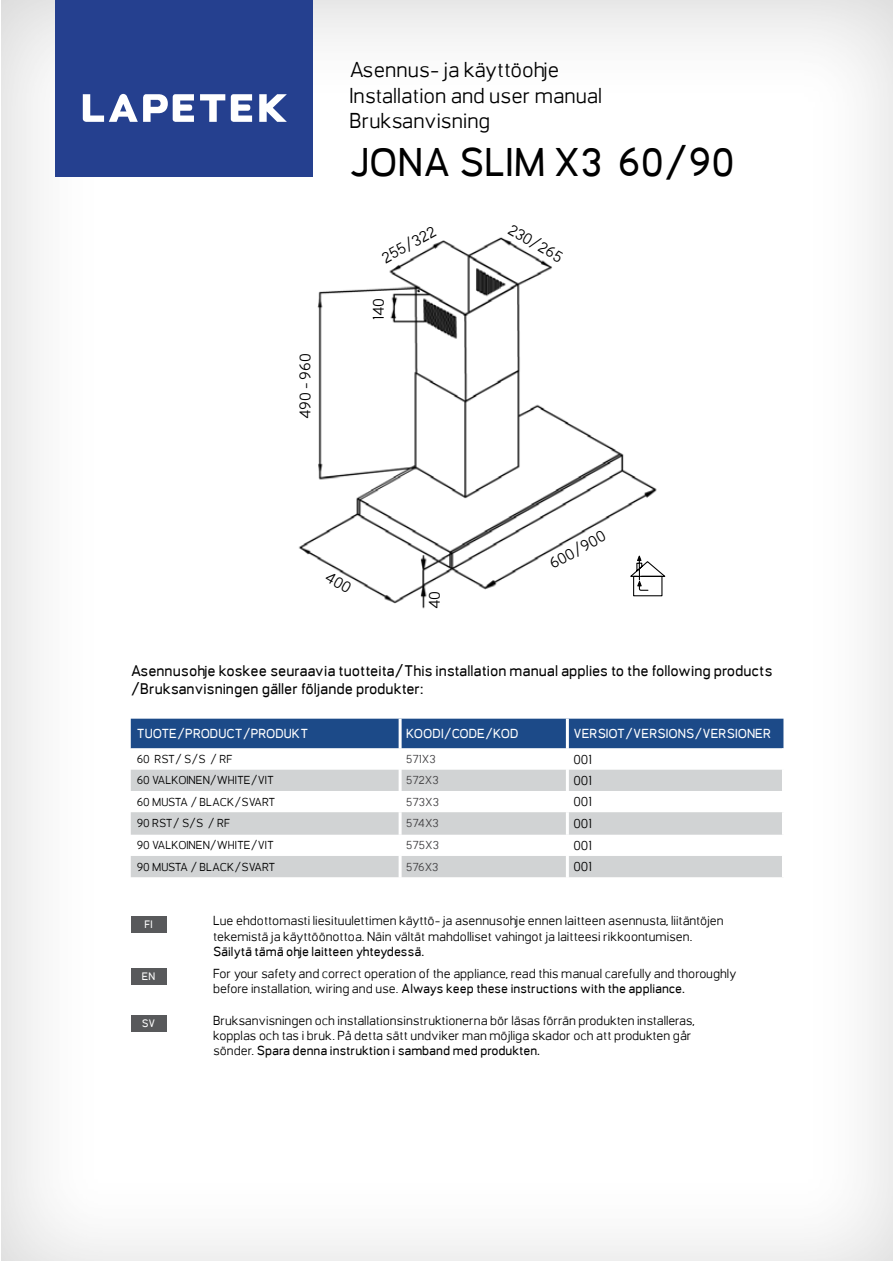
<style>
.page{position:relative;width:893px;height:1263px;background:#fff}
.page>*{position:absolute;margin:0;border:0;box-sizing:border-box;transform-origin:0 0}
.t1{font:700 39px "Orcin Sans";color:#000}
.t2{font:21px/25.2px "Orcin Sans";color:#000}
.t3{font:700 15px/18px "Orcin Sans";color:#000}
.t4{font:15px "Orcin Sans";color:#000}
.t5{font:12.75px/15.3px "Orcin Sans";color:#000}
.t6{font:700 12.75px "Orcin Sans";color:#fff}
.t7{font:700 12.75px "Orcin Sans";color:#000}
.t8{font:11.25px "Orcin Sans";color:#000}
.t9{font:11.25px "Orcin Sans";color:#414042}
.t10{font:700 10.5px "Orcin Sans";color:#fff}
.s1{font-weight:700}
</style>
<div class="page">
<div style="left:0;top:0;width:893px;height:1262px;background:#000;opacity:.26"></div>
<div style="left:55px;top:0;width:258px;height:177px;background:#25408f"></div>
<svg style="left:231px;top:94px;width:21px;height:28px"></svg>
<svg style="left:83px;top:94px;width:111px;height:28px"></svg>
<svg style="left:200px;top:94px;width:25px;height:28px"></svg>
<svg style="left:259px;top:94px;width:28px;height:28px"></svg>
<img style="left:290px;top:228px;width:382px;height:388px">
<svg style="left:629px;top:555px;width:37px;height:42px"></svg>
<div style="left:131px;top:916px;width:35px;height:16px;background:#58595b"></div>
<div style="left:131px;top:969px;width:35px;height:16px;background:#58595b"></div>
<div style="left:131px;top:1016px;width:35px;height:16px;background:#58595b"></div>
<div style="left:131px;top:719px;width:652px;height:29px;background:#1c4a88"></div>
<svg style="left:131px;top:748px;width:652px;height:150px"></svg>
<svg style="left:131px;top:770px;width:651px;height:107px;fill:#d1d3d4"></svg>
<hr style="left:399px;top:719px;width:3px;height:29px;background:#fff">
<hr style="left:399px;top:877px;width:3px;height:21px;background:#fff">
<hr style="left:566px;top:719px;width:3px;height:29px;background:#fff">
<hr style="left:566px;top:877px;width:3px;height:21px;background:#fff">
<hr style="left:399px;top:748px;width:3px;height:22px;background:#fff">
<hr style="left:566px;top:748px;width:3px;height:22px;background:#fff">
<hr style="left:782px;top:748px;width:3px;height:22px;background:#fff">
<hr style="left:399px;top:812px;width:3px;height:23px;background:#fff">
<hr style="left:566px;top:812px;width:3px;height:23px;background:#fff">
<hr style="left:782px;top:812px;width:3px;height:23px;background:#fff">
<hr style="left:399px;top:835px;width:3px;height:21px;background:#fff">
<hr style="left:566px;top:835px;width:3px;height:21px;background:#fff">
<hr style="left:782px;top:835px;width:3px;height:21px;background:#fff">
<hr style="left:399px;top:856px;width:3px;height:21px;background:#fff">
<hr style="left:566px;top:856px;width:3px;height:21px;background:#fff">
<hr style="left:782px;top:856px;width:3px;height:21px;background:#fff">
<hr style="left:399px;top:770px;width:3px;height:21px;background:#fff">
<hr style="left:566px;top:770px;width:3px;height:21px;background:#fff">
<hr style="left:782px;top:770px;width:3px;height:21px;background:#fff">
<hr style="left:399px;top:791px;width:3px;height:21px;background:#fff">
<hr style="left:566px;top:791px;width:3px;height:21px;background:#fff">
<hr style="left:782px;top:791px;width:3px;height:21px;background:#fff">
<svg style="left:325px;top:571px;width:27px;height:22px"></svg>
<h2 class="t2" style="left:349px;top:58px;width:254px">Asennus- ja käyttöohje<br>Installation and user manual<br>Bruksanvisning</h2>
<h1 class="t1" style="left:349px;top:140px;width:387px">JONA SLIM X3 60/90</h1>
<p class="t4" style="left:297px;top:419px;width:67px;rotate:-90deg">490 - 960</p>
<p class="t4" style="left:379px;top:251px;width:61px;rotate:-29deg">255/322</p>
<p class="t4" style="left:370px;top:320px;width:24px;rotate:-90deg">140</p>
<p class="t4" style="left:426px;top:609px;width:20px;rotate:-90deg">40</p>
<p class="t4" style="left:514px;top:221px;width:62px;rotate:30deg">230/265</p>
<p class="t4" style="left:546px;top:557px;width:63px;rotate:-29deg">600/900</p>
<p class="t3" style="left:131px;top:662px;width:643px">Asennusohje koskee seuraavia tuotteita/This installation manual applies to the following products /Bruksanvisningen gäller följande produkter:</p>
<p class="t6" style="left:137px;top:726px;width:173px">TUOTE/PRODUCT/PRODUKT</p>
<p class="t6" style="left:406px;top:726px;width:114px">KOODI/CODE/KOD</p>
<p class="t6" style="left:573px;top:726px;width:199px">VERSIOT/VERSIONS/VERSIONER</p>
<p class="t8" style="left:137px;top:753px;width:97px">60 RST/ S/S / RF</p>
<p class="t9" style="left:406px;top:753px;width:31px">571X3</p>
<p class="t5" style="left:573px;top:751px;width:20px">001</p>
<p class="t8" style="left:137px;top:774px;width:139px">60 VALKOINEN/WHITE/VIT</p>
<p class="t9" style="left:406px;top:774px;width:34px">572X3</p>
<p class="t5" style="left:573px;top:773px;width:20px">001</p>
<p class="t8" style="left:137px;top:795px;width:140px">60 MUSTA / BLACK/SVART</p>
<p class="t9" style="left:406px;top:795px;width:34px">573X3</p>
<p class="t5" style="left:573px;top:794px;width:20px">001</p>
<p class="t8" style="left:137px;top:817px;width:95px">90 RST/ S/S / RF</p>
<p class="t9" style="left:406px;top:817px;width:34px">574X3</p>
<p class="t5" style="left:573px;top:816px;width:20px">001</p>
<p class="t8" style="left:137px;top:839px;width:139px">90 VALKOINEN/WHITE/VIT</p>
<p class="t9" style="left:406px;top:839px;width:34px">575X3</p>
<p class="t5" style="left:573px;top:838px;width:20px">001</p>
<p class="t8" style="left:137px;top:860px;width:140px">90 MUSTA / BLACK/SVART</p>
<p class="t9" style="left:406px;top:860px;width:34px">576X3</p>
<p class="t5" style="left:573px;top:859px;width:20px">001</p>
<p class="t10" style="left:144px;top:918px;width:10px">FI</p>
<p class="t5" style="left:213px;top:913px;width:512px">Lue ehdottomasti liesituulettimen käyttö- ja asennusohje ennen laitteen asennusta, liitäntöjen tekemistä ja käyttöönottoa. Näin vältät mahdolliset vahingot ja laitteesi rikkoontumisen.</p>
<p class="t7" style="left:213px;top:944px;width:213px">Säilytä tämä ohje laitteen yhteydessä.</p>
<p class="t10" style="left:142px;top:970px;width:15px">EN</p>
<p class="t5" style="left:213px;top:965px;width:525px">For your safety and correct operation of the appliance, read this manual carefully and thoroughly before installation, wiring and use. <span class="s1">Always keep these instructions with the appliance.</span></p>
<p class="t10" style="left:142px;top:1017px;width:15px">SV</p>
<p class="t5" style="left:213px;top:1013px;width:483px">Bruksanvisningen och installationsinstruktionerna bör läsas förrän produkten installeras, kopplas och tas i bruk. På detta sätt undviker man möjliga skador och att produkten går sönder. <span class="s1">Spara denna instruktion i samband med produkten.</span></p>
</div>
